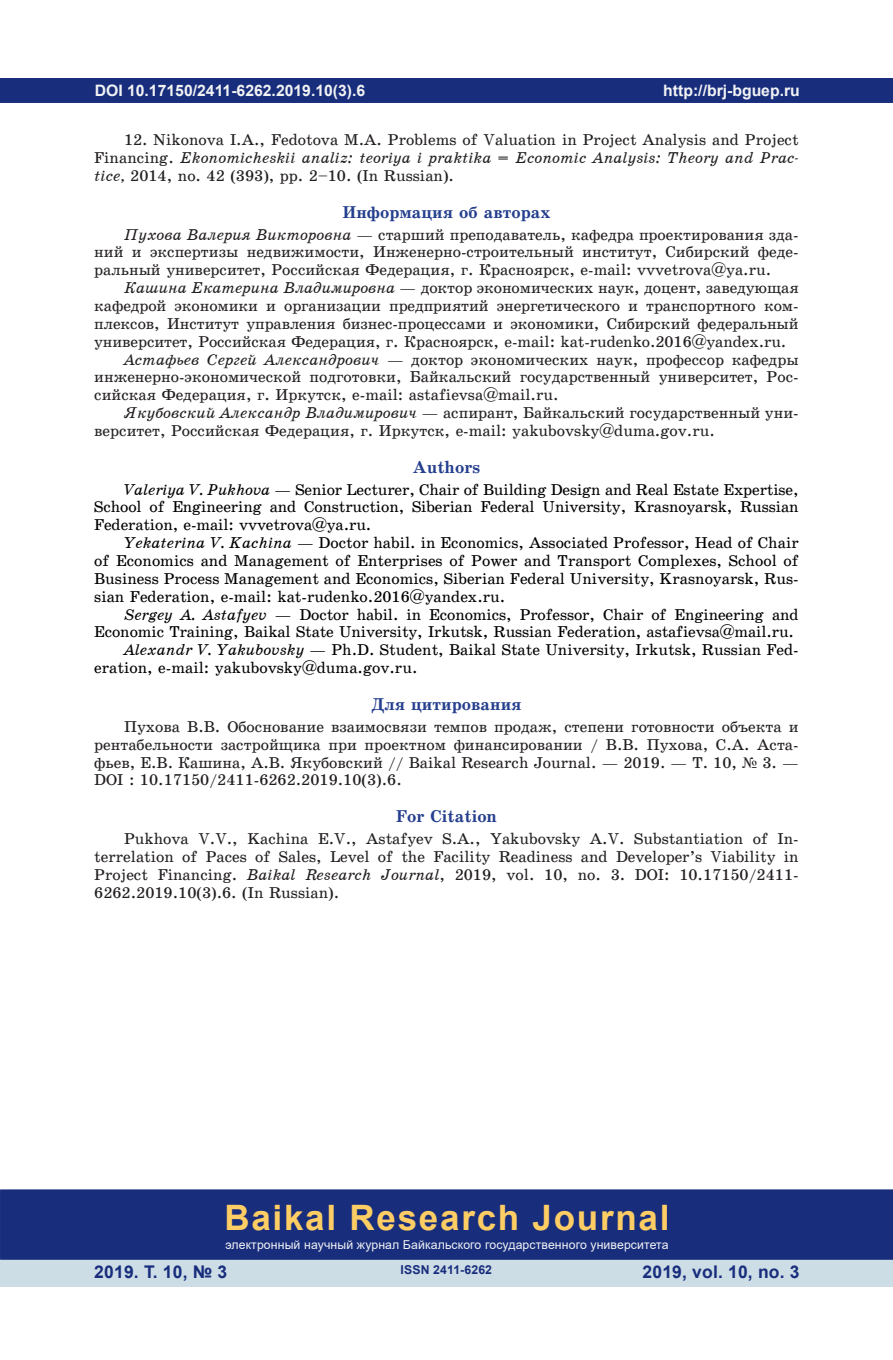
<style>
.page{position:relative;width:893px;height:1360px;background:#fff}
.page>*{position:absolute;margin:0;border:0;box-sizing:border-box;transform-origin:0 0}
.t1{font:700 35px "Arial";letter-spacing:.05em;color:#fecd64}
.t2{font:700 17.5px "Arial";letter-spacing:.01em;color:#182d7c}
.t3{font:17.15px "School Book C Bold";color:#253f8e}
.t4{font:15.75px/17.8px "School Book C";color:#231f20;text-align:justify}
.t5{font:15.75px/17.8px "School Book C";letter-spacing:-.01em;color:#000;text-align:justify}
.t6{font:15.75px "School Book C Italic";color:#231f20}
.t7{font:700 15.75px "Arial";color:#f2f3f4}
.t8{font:12.25px "Arial";letter-spacing:.01em;color:#f2f3f4}
.t9{font:700 12.25px "Arial";letter-spacing:.01em;color:#182d7c}
.s1{font-family:"School Book C"}
.s2{font-family:"School Book C Italic"}
.s3{font-family:"Times New Roman"}
</style>
<div class="page">
<div style="left:0;top:78px;width:893px;height:25px;background:#182d7c"></div>
<div style="left:0;top:1258px;width:893px;height:28px;background:#cddde6"></div>
<div style="left:0;top:1189px;width:893px;height:70px;background:#182d7c;border:2px solid #182d7c"></div>
<p class="t7" style="left:95px;top:79px;width:272px">DOI 10.17150/2411-6262.2019.10(3).6</p>
<p class="t4" style="left:124px;top:131px;width:676px">12. Nikonova I.A., Fedotova M.A. Problems of Valuation in Project Analysis and Project</p>
<p class="t6" style="left:94px;top:149px;width:706px"><span class="s1">Financing.</span> Ekonomicheskii analiz: teoriya i praktika = Economic Analysis: Theory and Prac-</p>
<p class="t4" style="left:94px;top:167px;width:361px"><span class="s2">tice,</span> 2014, no. 42 (393), pp. 2–10. (In Russian).</p>
<p class="t3" style="left:342px;top:203px;width:210px">Информация об авторах</p>
<p class="t4" style="left:94px;top:225px;width:706px;text-indent:30px"><span class="s2">Пухова Валерия Викторовна</span> — старший преподаватель, кафедра проектирования зда&shy;ний и экспертизы недвижимости, Инженерно-строительный институт, Сибирский феде&shy;ральный университет, Российская Федерация, г. Красноярск, e-mail: vvvetrova@ya.ru.</p>
<p class="t4" style="left:124px;top:279px;width:676px"><span class="s2">Кашина Екатерина Владимировна</span> — доктор экономических наук, доцент, заведующая</p>
<p class="t4" style="left:94px;top:297px;width:706px">кафедрой экономики и организации предприятий энергетического и транспортного ком-</p>
<p class="t4" style="left:94px;top:315px;width:706px">плексов, Институт управления бизнес-процессами и экономики, Сибирский федеральный</p>
<p class="t4" style="left:94px;top:332px;width:694px">университет, Российская Федерация, г. Красноярск, e-mail: kat-rudenko.2016@yandex.ru.</p>
<p class="t4" style="left:124px;top:350px;width:676px"><span class="s2">Астафьев Сергей Александрович</span> — доктор экономических наук, профессор кафедры</p>
<p class="t4" style="left:94px;top:368px;width:706px">инженерно-экономической подготовки, Байкальский государственный университет, Рос-</p>
<p class="t4" style="left:94px;top:386px;width:466px">сийская Федерация, г. Иркутск, e-mail: astafievsa@mail.ru.</p>
<p class="t4" style="left:124px;top:404px;width:676px"><span class="s2">Якубовский Александр Владимирович</span> — аспирант, Байкальский государственный уни-</p>
<p class="t4" style="left:94px;top:422px;width:622px">верситет, Российская Федерация, г. Иркутск, e-mail: yakubovsky@duma.gov.ru.</p>
<p class="t3" style="left:413px;top:458px;width:69px">Authors</p>
<p class="t5" style="left:94px;top:480px;width:706px;text-indent:30px"><span class="s2">Valeriya V. Pukhova</span> — Senior Lecturer, Chair of Building Design and Real Estate Expertise, School of Engineering and Construction, Siberian Federal University, Krasnoyarsk, Russian Federation, e-mail: vvvetrova@ya.ru.</p>
<p class="t5" style="left:94px;top:534px;width:706px;text-indent:30px"><span class="s2">Yekaterina V. Kachina</span> — Doctor habil. in Economics, Associated Professor, Head of Chair of Economics and Management of Enterprises of Power and Transport Complexes, School of Business Process Management and Economics, Siberian Federal University, Krasnoyarsk, Rus&shy;sian Federation, e-mail: kat-rudenko.2016@yandex.ru.</p>
<p class="t5" style="left:124px;top:605px;width:676px"><span class="s2">Sergey A. Astafyev</span> — Doctor habil. in Economics, Professor, Chair of Engineering and</p>
<p class="t5" style="left:94px;top:623px;width:701px">Economic Training, Baikal State University, Irkutsk, Russian Federation, astafievsa@mail.ru.</p>
<p class="t5" style="left:124px;top:641px;width:676px"><span class="s2">Alexandr V. Yakubovsky</span> — Ph.D. Student, Baikal State University, Irkutsk, Russian Fed-</p>
<p class="t5" style="left:94px;top:659px;width:325px">eration, e-mail: yakubovsky@duma.gov.ru.</p>
<p class="t3" style="left:371px;top:695px;width:152px">Для цитирования</p>
<p class="t4" style="left:94px;top:717px;width:706px;text-indent:30px">Пухова В.В. Обоснование взаимосвязи темпов продаж, степени готовности объекта и рентабельности застройщика при проектном финансировании / В.В. Пухова, С.А. Аста&shy;фьев, Е.В. Кашина, А.В. Якубовский // Baikal Research Journal. — 2019. — Т. 10, <span class="s3">№</span> 3. — DOI : 10.17150/2411-6262.2019.10(3).6.</p>
<p class="t3" style="left:396px;top:807px;width:103px">For Citation</p>
<p class="t4" style="left:94px;top:829px;width:706px;text-indent:30px">Pukhova V.V., Kachina E.V., Astafyev S.A., Yakubovsky A.V. Substantiation of In&shy;terrelation of Paces of Sales, Level of the Facility Readiness and Developer’s Viability in Project Financing. <span class="s2">Baikal Research Journal</span>, 2019, vol. 10, no. 3. DOI: 10.17150/2411- 6262.2019.10(3).6. (In Russian).</p>
<p class="t7" style="left:663px;top:79px;width:138px">http://brj-bguep.ru</p>
<p class="t7" style="left:357px;top:79px;width:10px">5</p>
<h1 class="t1" style="left:224px;top:1192px;width:447px">Baikal Research Journal</h1>
<p class="t8" style="left:225px;top:1236px;width:445px">электронный научный журнал Байкальского государственного университета</p>
<p class="t2" style="left:94px;top:1259px;width:135px">2019. Т. 10, № 3</p>
<p class="t9" style="left:401px;top:1261px;width:93px">ISSN 2411-6262</p>
<p class="t2" style="left:643px;top:1259px;width:159px">2019, vol. 10, no. 3</p>
</div>
